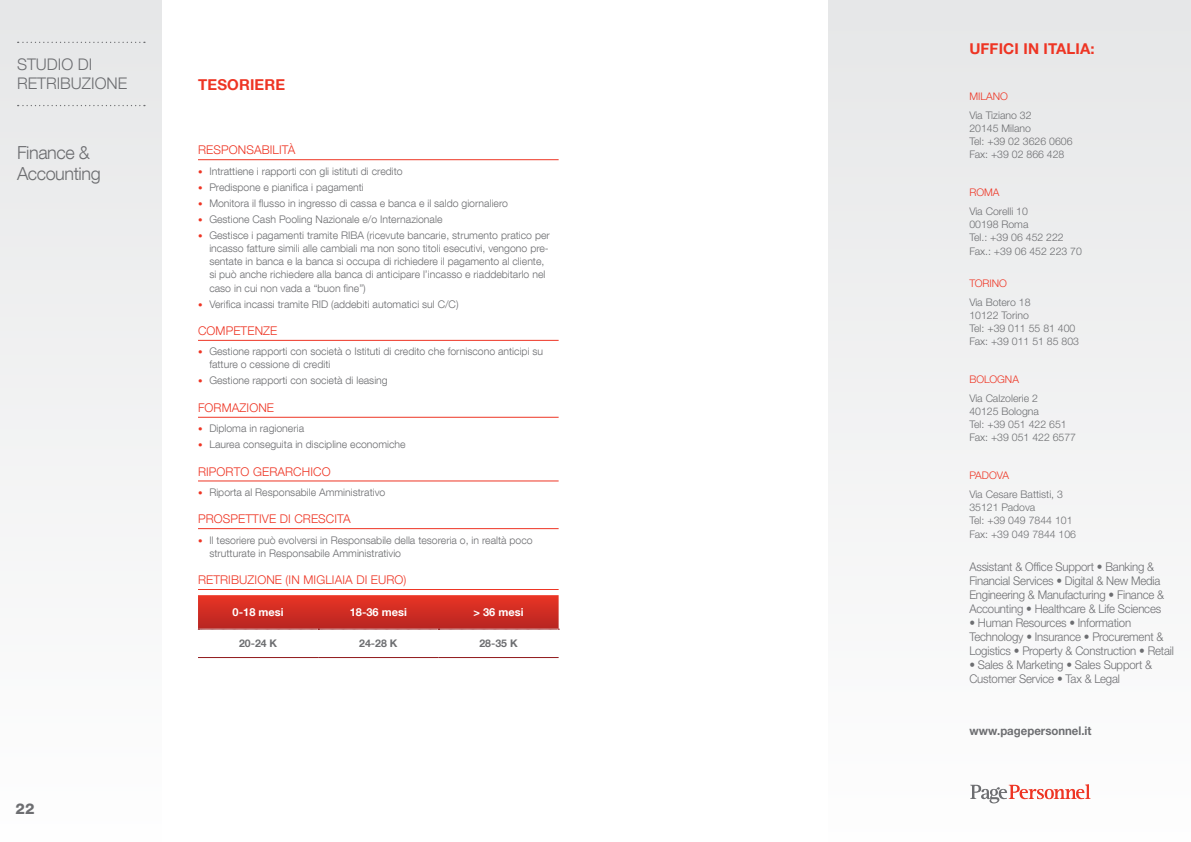
<style>
.page{position:relative;width:1191px;height:842px;background:#fff}
.page>*{position:absolute;margin:0;border:0;box-sizing:border-box;transform-origin:0 0}
.t1{font:300 18px/21px "Helvetica Neue LT Com";letter-spacing:-.025em;color:#6d6e71}
.t2{font:300 16px/19.2px "Helvetica Neue LT Com";color:#6d6e71}
.t3{font:700 15px "Helvetica Neue LTW1 G";letter-spacing:.01em;color:#ee3524}
.t4{font:700 15px "Helvetica Neue LT Com";letter-spacing:.01em;color:#ee3524}
.t5{font:800 15px "Helvetica Neue LT Com";color:#6d6e71}
.t6{font:300 12px/14px "Helvetica Neue LTW1 G";letter-spacing:-.015em;color:#6d6e71;scale:.95 1}
.t7{font:300 12px "Helvetica Neue LT Com";letter-spacing:.01em;color:#ee3524}
.t8{font:700 12px "Helvetica Neue LTW1 G";color:#6d6e71;scale:.95 1}
.t9{font:700 11px "Helvetica Neue LT Com";color:#fff}
.t10{font:300 10.5px/13.2px "Helvetica Neue LT Com";color:#6d6e71}
.t11{font:300 10.5px/13.2px "Helvetica Neue LTW1 G";color:#6d6e71}
.t12{font:300 10.5px "Helvetica Neue LTW1 G";color:#ee3524}
.t13{font:700 10.5px "Helvetica Neue LT Com";color:#6d6e71}
.s1{font-weight:800;font-size:9px;color:#ee3524}
</style>
<div class="page">
<div style="left:0;top:0;width:162px;height:842px;background:#f2f2f3"></div>
<svg style="left:18px;top:42px;width:127px;height:1px"></svg>
<svg style="left:18px;top:105px;width:127px;height:1px"></svg>
<hr style="left:198px;top:159px;width:360px;height:1px;background:#ee3524">
<hr style="left:198px;top:340px;width:360px;height:1px;background:#ee3524">
<hr style="left:198px;top:417px;width:360px;height:1px;background:#ee3524">
<hr style="left:198px;top:481px;width:360px;height:1px;background:#ee3524">
<hr style="left:198px;top:528px;width:360px;height:1px;background:#ee3524">
<hr style="left:198px;top:589px;width:360px;height:1px;background:#ee3524">
<hr style="left:198px;top:657px;width:120px;height:1px;background:#90181b">
<hr style="left:318px;top:657px;width:120px;height:1px;background:#90181b">
<hr style="left:438px;top:657px;width:120px;height:1px;background:#90181b">
<svg style="left:198px;top:595px;width:361px;height:35px;background:#d03128"></svg>
<div style="left:828px;top:0;width:363px;height:842px;background:#f2f2f3"></div>
<svg style="left:970px;top:784px;width:120px;height:19px"></svg>
<h2 class="t2" style="left:17px;top:54px;width:112px">STUDIO DI<br>RETRIBUZIONE</h2>
<h1 class="t1" style="left:17px;top:141px;width:85px">Finance &amp;<br>Accounting</h1>
<h3 class="t5" style="left:16px;top:800px;width:20px">22</h3>
<h3 class="t4" style="left:198px;top:76px;width:89px">TESORIERE</h3>
<p class="t7" style="left:198px;top:143px;width:99px">RESPONSABILITÀ</p>
<p class="t10" style="left:198px;top:164px;width:206px"><span class="s1">•</span> Intrattiene i rapporti con gli istituti di credito</p>
<p class="t10" style="left:198px;top:180px;width:167px"><span class="s1">•</span> Predispone e pianifica i pagamenti</p>
<p class="t10" style="left:198px;top:196px;width:311px"><span class="s1">•</span> Monitora il flusso in ingresso di cassa e banca e il saldo giornaliero</p>
<p class="t10" style="left:198px;top:212px;width:246px"><span class="s1">•</span> Gestione Cash Pooling Nazionale e/o Internazionale</p>
<p class="t10" style="left:209px;top:228px;width:342px;text-indent:-11px"><span class="s1">•</span> Gestisce i pagamenti tramite RIBA (ricevute bancarie, strumento pratico per incasso fatture simili alle cambiali ma non sono titoli esecutivi, vengono pre&shy;sentate in banca e la banca si occupa di richiedere il pagamento al cliente, si può anche richiedere alla banca di anticipare l’incasso e riaddebitarlo nel caso in cui non vada a “buon fine”)</p>
<p class="t10" style="left:198px;top:297px;width:262px"><span class="s1">•</span> Verifica incassi tramite RID (addebiti automatici sul C/C)</p>
<p class="t7" style="left:198px;top:323px;width:81px">COMPETENZE</p>
<p class="t10" style="left:209px;top:345px;width:335px;text-indent:-11px"><span class="s1">•</span> Gestione rapporti con società o Istituti di credito che forniscono anticipi su fatture o cessione di crediti</p>
<p class="t10" style="left:198px;top:374px;width:191px"><span class="s1">•</span> Gestione rapporti con società di leasing</p>
<p class="t7" style="left:198px;top:400px;width:77px">FORMAZIONE</p>
<p class="t10" style="left:198px;top:422px;width:108px"><span class="s1">•</span> Diploma in ragioneria</p>
<p class="t10" style="left:198px;top:438px;width:209px"><span class="s1">•</span> Laurea conseguita in discipline economiche</p>
<p class="t7" style="left:198px;top:464px;width:134px">RIPORTO GERARCHICO</p>
<p class="t10" style="left:198px;top:485px;width:189px"><span class="s1">•</span> Riporta al Responsabile Amministrativo</p>
<p class="t7" style="left:198px;top:512px;width:154px">PROSPETTIVE DI CRESCITA</p>
<p class="t10" style="left:209px;top:533px;width:325px;text-indent:-11px"><span class="s1">•</span> Il tesoriere può evolversi in Responsabile della tesoreria o, in realtà poco strutturate in Responsabile Amministrativio</p>
<p class="t7" style="left:198px;top:572px;width:210px">RETRIBUZIONE (IN MIGLIAIA DI EURO)</p>
<p class="t9" style="left:233px;top:605px;width:52px">0-18 mesi</p>
<p class="t9" style="left:350px;top:605px;width:59px">18-36 mesi</p>
<p class="t9" style="left:473px;top:605px;width:51px">&gt; 36 mesi</p>
<p class="t13" style="left:239px;top:637px;width:40px">20-24 K</p>
<p class="t13" style="left:359px;top:637px;width:40px">24-28 K</p>
<p class="t13" style="left:479px;top:637px;width:40px">28-35 K</p>
<h3 class="t3" style="left:969px;top:39px;width:127px">UFFICI IN ITALIA:</h3>
<p class="t12" style="left:969px;top:90px;width:40px">MILANO</p>
<p class="t11" style="left:969px;top:108px;width:105px">Via Tiziano 32<br>20145 Milano<br>Tel: +39 02 3626 0606<br>Fax: +39 02 866 428</p>
<p class="t12" style="left:969px;top:186px;width:32px">ROMA</p>
<p class="t11" style="left:969px;top:205px;width:114px">Via Corelli 10<br>00198 Roma<br>Tel.: +39 06 452 222<br>Fax.: +39 06 452 223 70</p>
<p class="t12" style="left:969px;top:277px;width:39px">TORINO</p>
<p class="t11" style="left:969px;top:295px;width:111px">Via Botero 18<br>10122 Torino<br>Tel: +39 011 55 81 400<br>Fax: +39 011 51 85 803</p>
<p class="t12" style="left:969px;top:373px;width:51px">BOLOGNA</p>
<p class="t11" style="left:969px;top:391px;width:108px">Via Calzolerie 2<br>40125 Bologna<br>Tel: +39 051 422 651<br>Fax: +39 051 422 6577</p>
<p class="t12" style="left:969px;top:469px;width:41px">PADOVA</p>
<p class="t11" style="left:969px;top:488px;width:108px">Via Cesare Battisti, 3<br>35121 Padova<br>Tel: +39 049 7844 101<br>Fax: +39 049 7844 106</p>
<p class="t6" style="left:969px;top:559px;width:206px">Assistant &amp; Office Support • Banking &amp; Financial Services • Digital &amp; New Media Engineering &amp; Manufacturing • Finance &amp; Accounting • Healthcare &amp; Life Sciences</p>
<p class="t6" style="left:969px;top:615px;width:217px">• Human Resources • Information<br>Technology • Insurance • Procurement &amp;<br>Logistics • Property &amp; Construction • Retail</p>
<p class="t6" style="left:969px;top:657px;width:194px">• Sales &amp; Marketing • Sales Support &amp;<br>Customer Service • Tax &amp; Legal</p>
<p class="t8" style="left:969px;top:723px;width:130px">www.pagepersonnel.it</p>
</div>
